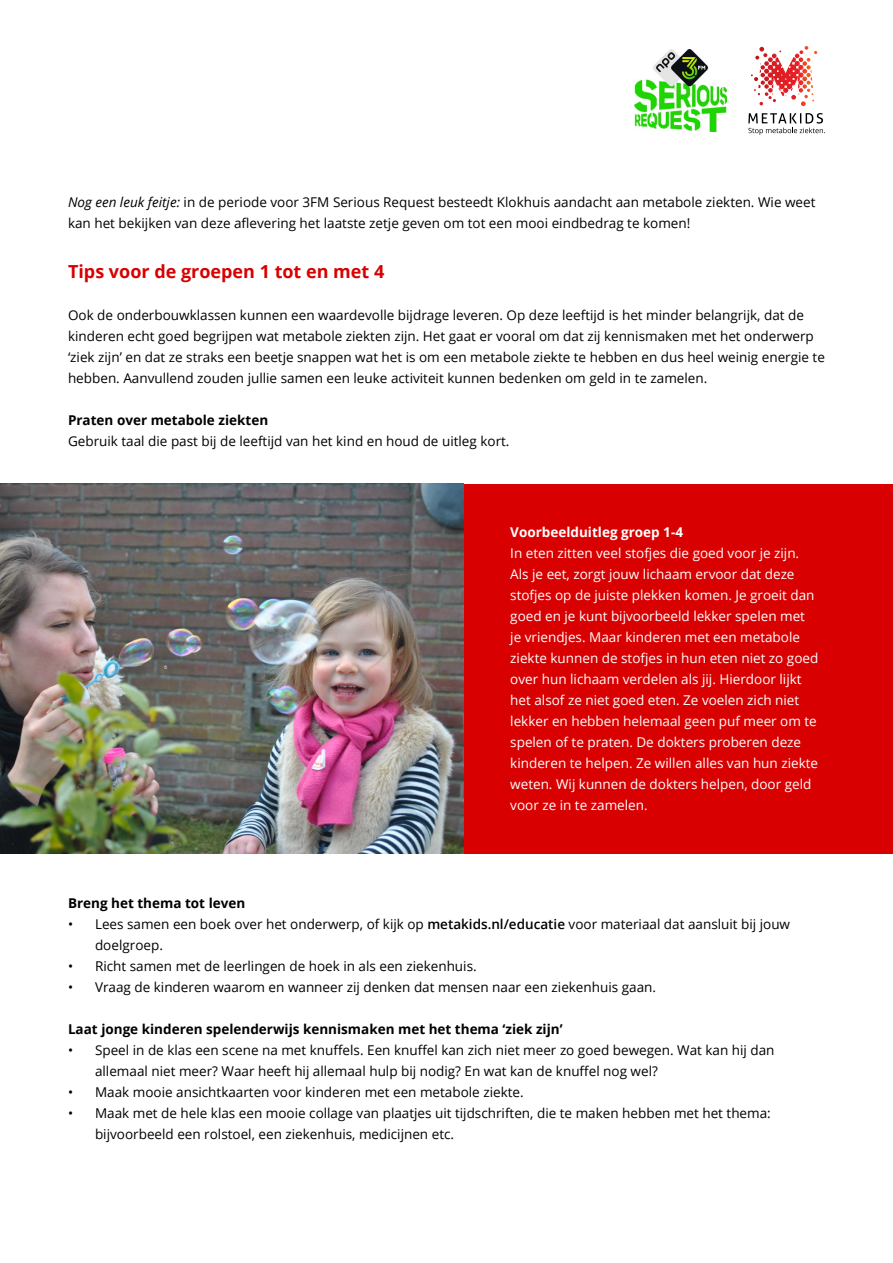
<style>
.page{position:relative;width:893px;height:1263px;background:#fff}
.page>*{position:absolute;margin:0;border:0;box-sizing:border-box;transform-origin:0 0}
.t1{font:700 18px "Open Sans";color:#d80000}
.t2{font:13.5px/21px "Open Sans";color:#000}
.t3{font:13.5px/21px "Open Sans";color:#fff}
.t4{font:700 13.5px "Open Sans";color:#000}
.t5{font:700 13.5px "Open Sans";color:#fff}
.s1{font-style:italic}
.s2{font-weight:600}
</style>
<div class="page">
<svg style="left:751px;top:46px;width:66px;height:60px"></svg>
<svg style="left:748px;top:113px;width:77px;height:22px"></svg>
<img style="left:635px;top:50px;width:92px;height:81px">
<div style="left:463px;top:484px;width:430px;height:370px;background:#d80000"></div>
<img style="left:0;top:484px;width:463px;height:370px">
<p class="t2" style="left:68px;top:191px;width:749px"><span class="s1">Nog een leuk feitje:</span> in de periode voor 3FM Serious Request besteedt Klokhuis aandacht aan metabole ziekten. Wie weet kan het bekijken van deze aflevering het laatste zetje geven om tot een mooi eindbedrag te komen!</p>
<h1 class="t1" style="left:68px;top:258px;width:318px">Tips voor de groepen 1 tot en met 4</h1>
<p class="t2" style="left:68px;top:304px;width:758px">Ook de onderbouwklassen kunnen een waardevolle bijdrage leveren. Op deze leeftijd is het minder belangrijk, dat de kinderen echt goed begrijpen wat metabole ziekten zijn. Het gaat er vooral om dat zij kennismaken met het onderwerp ‘ziek zijn’ en dat ze straks een beetje snappen wat het is om een metabole ziekte te hebben en dus heel weinig energie te hebben. Aanvullend zouden jullie samen een leuke activiteit kunnen bedenken om geld in te zamelen.</p>
<p class="t4" style="left:68px;top:410px;width:202px">Praten over metabole ziekten</p>
<p class="t2" style="left:68px;top:430px;width:443px">Gebruik taal die past bij de leeftijd van het kind en houd de uitleg kort.</p>
<p class="t5" style="left:510px;top:522px;width:174px">Voorbeelduitleg groep 1-4</p>
<p class="t3" style="left:510px;top:542px;width:310px">In eten zitten veel stofjes die goed voor je zijn.<br>Als je eet, zorgt jouw lichaam ervoor dat deze stofjes op de juiste plekken komen. Je groeit dan goed en je kunt bijvoorbeeld lekker spelen met je vriendjes. Maar kinderen met een metabole ziekte kunnen de stofjes in hun eten niet zo goed over hun lichaam verdelen als jij. Hierdoor lijkt het alsof ze niet goed eten. Ze voelen zich niet lekker en hebben helemaal geen puf meer om te spelen of te praten. De dokters proberen deze kinderen te helpen. Ze willen alles van hun ziekte weten. Wij kunnen de dokters helpen, door geld voor ze in te zamelen.</p>
<p class="t4" style="left:68px;top:893px;width:179px">Breng het thema tot leven</p>
<p class="t2" style="left:95px;top:913px;width:697px;text-indent:-27px">• Lees samen een boek over het onderwerp, of kijk op <span class="s2">metakids.nl/educatie</span> voor materiaal dat aansluit bij jouw doelgroep.</p>
<p class="t2" style="left:68px;top:955px;width:410px">• Richt samen met de leerlingen de hoek in als een ziekenhuis.</p>
<p class="t2" style="left:68px;top:976px;width:590px">• Vraag de kinderen waarom en wanneer zij denken dat mensen naar een ziekenhuis gaan.</p>
<p class="t4" style="left:68px;top:1019px;width:496px">Laat jonge kinderen spelenderwijs kennismaken met het thema ‘ziek zijn’</p>
<p class="t2" style="left:95px;top:1039px;width:681px;text-indent:-27px">• Speel in de klas een scene na met knuffels. Een knuffel kan zich niet meer zo goed bewegen. Wat kan hij dan allemaal niet meer? Waar heeft hij allemaal hulp bij nodig? En wat kan de knuffel nog wel?</p>
<p class="t2" style="left:68px;top:1081px;width:457px">• Maak mooie ansichtkaarten voor kinderen met een metabole ziekte.</p>
<p class="t2" style="left:95px;top:1102px;width:677px;text-indent:-27px">• Maak met de hele klas een mooie collage van plaatjes uit tijdschriften, die te maken hebben met het thema: bijvoorbeeld een rolstoel, een ziekenhuis, medicijnen etc.</p>
</div>
